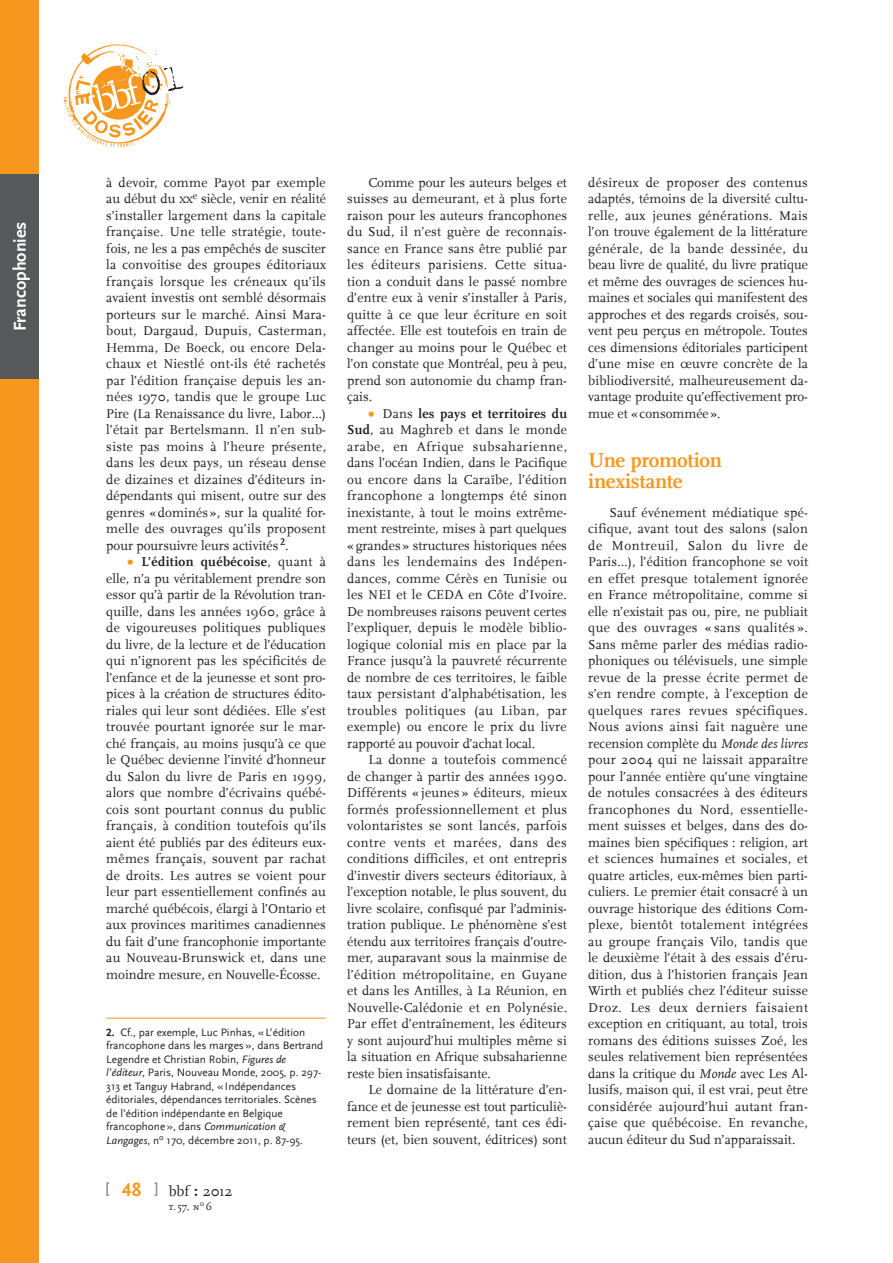
<style>
.page{position:relative;width:893px;height:1263px;background:#fff}
.page>*{position:absolute;margin:0;border:0;box-sizing:border-box;transform-origin:0 0}
.D_-_inter_1{font:700 21px/21px "Scala";letter-spacing:-.015em;color:#f7971d}
.t1{font:700 19.5px "Scala Sans LF";color:#f7971d}
.D_-_bandeau_gauche{font:700 18px "Scala Sans LF";color:#fff}
.t2{font:15px "Scala";letter-spacing:.005em;color:#231f20}
.D_-_TEXTE{font:13.5px/16.5px "Scala";color:#231f20;text-align:justify}
.D_-_énumération{font:13.5px/16.5px "Scala";color:#231f20;text-align:justify}
.D_-_note{font:11.25px/13.5px "Scala Sans";color:#231f20}
.t3{font:10.5px "Scala Caps";color:#231f20}
.s1{font-family:"Scala Caps"}
.s2{font-family:"Scala Sans";font-weight:700;font-size:16.5px;color:#f7971d}
.s3{font-weight:700}
.s4{font-family:"Scala Sans LF";font-weight:700}
.s5{font-style:italic}
.s6{font-family:"Scala Sans";font-weight:700}
</style>
<div class="page">
<svg style="left:106px;top:1182px;width:3px;height:14px"></svg>
<svg style="left:155px;top:1182px;width:2px;height:14px"></svg>
<svg style="left:64px;top:43px;width:119px;height:104px"></svg>
<div style="left:0;top:0;width:38px;height:1263px;background:#f7971d"></div>
<div style="left:0;top:174px;width:38px;height:204px;background:#57585a"></div>
<hr style="left:106px;top:1018px;width:220px;height:1px;background:#f7971d">
<p class="D_-_bandeau_gauche" style="left:10px;top:331px;width:111px;rotate:-90deg">Francophonies</p>
<p class="D_-_TEXTE" style="left:106px;top:174px;width:221px">à devoir, comme Payot par exemple au début du <span class="s1">xx</span><sup>e</sup> siècle, venir en réalité s’installer largement dans la capitale française. Une telle stratégie, toute&shy;fois, ne les a pas empêchés de susciter la convoitise des groupes éditoriaux français lorsque les créneaux qu’ils avaient investis ont semblé désormais porteurs sur le marché. Ainsi Mara&shy;bout, Dargaud, Dupuis, Casterman, Hemma, De Boeck, ou encore Dela&shy;chaux et Niestlé ont-ils été rachetés par l’édition française depuis les an&shy;nées 1970, tandis que le groupe Luc Pire (La Renaissance du livre, Labor…) l’était par Bertelsmann. Il n’en sub&shy;siste pas moins à l’heure présente, dans les deux pays, un réseau dense de dizaines et dizaines d’éditeurs in&shy;dépendants qui misent, outre sur des genres « dominés », sur la qualité for&shy;melle des ouvrages qu’ils proposent pour poursuivre leurs activités <sup>2</sup>.</p>
<p class="D_-_énumération" style="left:106px;top:554px;width:221px;text-indent:21px"><span class="s2">•</span> <span class="s3">L’édition québécoise</span>, quant à elle, n’a pu véritablement prendre son essor qu’à partir de la Révolution tran&shy;quille, dans les années 1960, grâce à de vigoureuses politiques publiques du livre, de la lecture et de l’éducation qui n’ignorent pas les spécificités de l’enfance et de la jeunesse et sont pro&shy;pices à la création de structures édito&shy;riales qui leur sont dédiées. Elle s’est trouvée pourtant ignorée sur le mar&shy;ché français, au moins jusqu’à ce que le Québec devienne l’invité d’honneur du Salon du livre de Paris en 1999, alors que nombre d’écrivains québé&shy;cois sont pourtant connus du public français, à condition toutefois qu’ils aient été publiés par des éditeurs eux&shy;mêmes français, souvent par rachat de droits. Les autres se voient pour leur part essentiellement confinés au marché québécois, élargi à l’Ontario et aux provinces maritimes canadiennes du fait d’une francophonie importante au Nouveau-Brunswick et, dans une moindre mesure, en Nouvelle-Écosse.</p>
<p class="D_-_note" style="left:106px;top:1026px;width:218px"><span class="s4">2.</span> Cf., par exemple, Luc Pinhas, «L’édition francophone dans les marges», dans Bertrand Legendre et Christian Robin, <span class="s5">Figures de l’éditeur</span>, Paris, Nouveau Monde, 2005, p. 297- 313 et Tanguy Habrand, «Indépendances éditoriales, dépendances territoriales. Scènes de l’édition indépendante en Belgique francophone», dans <span class="s5">Communication &amp; Langages</span>, n<sup>o</sup> 170, décembre 2011, p. 87-95.</p>
<p class="t1" style="left:122px;top:1179px;width:21px">48</p>
<p class="t2" style="left:169px;top:1183px;width:65px">bbf <span class="s6">:</span> 2012</p>
<p class="t3" style="left:169px;top:1200px;width:45px">t. 57, n<sup>o</sup> 6</p>
<p class="D_-_TEXTE" style="left:347px;top:174px;width:221px;text-indent:21px">Comme pour les auteurs belges et suisses au demeurant, et à plus forte raison pour les auteurs francophones du Sud, il n’est guère de reconnais&shy;sance en France sans être publié par les éditeurs parisiens. Cette situa&shy;tion a conduit dans le passé nombre d’entre eux à venir s’installer à Paris, quitte à ce que leur écriture en soit affectée. Elle est toutefois en train de changer au moins pour le Québec et l’on constate que Montréal, peu à peu, prend son autonomie du champ fran&shy;çais.</p>
<p class="D_-_énumération" style="left:347px;top:405px;width:221px;text-indent:21px"><span class="s2">•</span> Dans <span class="s3">les pays et territoires du Sud</span>, au Maghreb et dans le monde arabe, en Afrique subsaharienne, dans l’océan Indien, dans le Pacifique ou encore dans la Caraïbe, l’édition francophone a longtemps été sinon inexistante, à tout le moins extrême&shy;ment restreinte, mises à part quelques «grandes» structures historiques nées dans les lendemains des Indépen&shy;dances, comme Cérès en Tunisie ou les NEI et le CEDA en Côte d’Ivoire.<br>De nombreuses raisons peuvent certes l’expliquer, depuis le modèle biblio&shy;logique colonial mis en place par la France jusqu’à la pauvreté récurrente de nombre de ces territoires, le faible taux persistant d’alphabétisation, les troubles politiques (au Liban, par exemple) ou encore le prix du livre rapporté au pouvoir d’achat local.</p>
<p class="D_-_TEXTE" style="left:347px;top:752px;width:221px;text-indent:21px">La donne a toutefois commencé de changer à partir des années 1990.<br>Différents « jeunes » éditeurs, mieux formés professionnellement et plus volontaristes se sont lancés, parfois contre vents et marées, dans des conditions difficiles, et ont entrepris d’investir divers secteurs éditoriaux, à l’exception notable, le plus souvent, du livre scolaire, confisqué par l’adminis&shy;tration publique. Le phénomène s’est étendu aux territoires français d’outre&shy;mer, auparavant sous la mainmise de l’édition métropolitaine, en Guyane et dans les Antilles, à La Réunion, en Nouvelle-Calédonie et en Polynésie.<br>Par effet d’entraînement, les éditeurs y sont aujourd’hui multiples même si la situation en Afrique subsaharienne reste bien insatisfaisante.</p>
<p class="D_-_TEXTE" style="left:347px;top:1082px;width:221px;text-indent:21px">Le domaine de la littérature d’en&shy;fance et de jeunesse est tout particuliè&shy;rement bien représenté, tant ces édi&shy;teurs (et, bien souvent, éditrices) sont</p>
<p class="D_-_TEXTE" style="left:588px;top:174px;width:221px">désireux de proposer des contenus adaptés, témoins de la diversité cultu&shy;relle, aux jeunes générations. Mais l’on trouve également de la littérature générale, de la bande dessinée, du beau livre de qualité, du livre pratique et même des ouvrages de sciences hu&shy;maines et sociales qui manifestent des approches et des regards croisés, sou&shy;vent peu perçus en métropole. Toutes ces dimensions éditoriales participent d’une mise en œuvre concrète de la bibliodiversité, malheureusement da&shy;vantage produite qu’effectivement pro&shy;mue et «consommée».</p>
<p class="D_-_inter_1" style="left:588px;top:450px;width:135px">Une promotion inexistante</p>
<p class="D_-_TEXTE" style="left:588px;top:504px;width:221px;text-indent:21px">Sauf événement médiatique spé&shy;cifique, avant tout des salons (salon de Montreuil, Salon du livre de Paris…), l’édition francophone se voit en effet presque totalement ignorée en France métropolitaine, comme si elle n’existait pas ou, pire, ne publiait que des ouvrages « sans qualités ».<br>Sans même parler des médias radio&shy;phoniques ou télévisuels, une simple revue de la presse écrite permet de s’en rendre compte, à l’exception de quelques rares revues spécifiques.<br>Nous avions ainsi fait naguère une recension complète du <span class="s5">Monde des livres </span>pour 2004 qui ne laissait apparaître pour l’année entière qu’une vingtaine de notules consacrées à des éditeurs francophones du Nord, essentielle&shy;ment suisses et belges, dans des do&shy;maines bien spécifiques : religion, art et sciences humaines et sociales, et quatre articles, eux-mêmes bien parti&shy;culiers. Le premier était consacré à un ouvrage historique des éditions Com&shy;plexe, bientôt totalement intégrées au groupe français Vilo, tandis que le deuxième l’était à des essais d’éru&shy;dition, dus à l’historien français Jean Wirth et publiés chez l’éditeur suisse Droz. Les deux derniers faisaient exception en critiquant, au total, trois romans des éditions suisses Zoé, les seules relativement bien représentées dans la critique du <span class="s5">Monde</span> avec Les Al&shy;lusifs, maison qui, il est vrai, peut être considérée aujourd’hui autant fran&shy;çaise que québécoise. En revanche, aucun éditeur du Sud n’apparaissait.</p>
</div>
